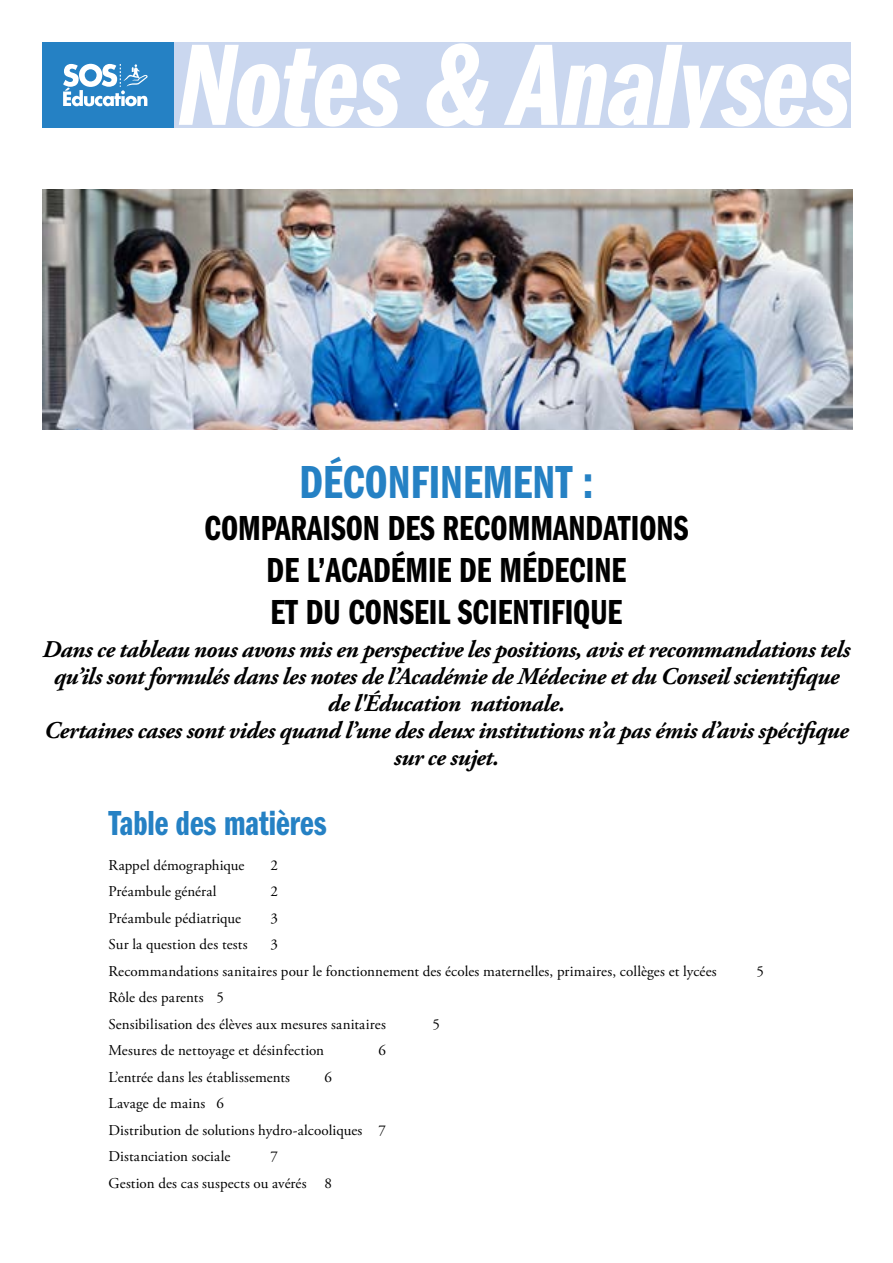
<style>
.page{position:relative;width:893px;height:1263px;background:#fff}
.page>*{position:absolute;margin:0;border:0;box-sizing:border-box;transform-origin:0 0}
.ENTÊTE{font:120px "Franklin Gothic LT Pro Dm Cm It";letter-spacing:-.015em;color:#fff}
.sous_TITRE{font:48px "ITC Franklin Gothic Std Dm Cp";color:#2581c4}
.sous_TITRE-2{font:36px/42px "ITC Franklin Gothic Std Dm Cp";color:#000;text-align:center}
.Titre_1{font:36px "ITC Franklin Gothic Std Dm Cp";color:#2581c4}
.Chapô{font:italic 700 24px/27px "Adobe Garamond Pro";letter-spacing:-.02em;color:#000;text-align:center}
.t1{font:15px "Adobe Garamond Pro";letter-spacing:.01em;color:#000}
</style>
<div class="page">
<div style="left:43px;top:43px;width:131px;height:85px;background:#2581c4"></div>
<svg style="left:63px;top:64px;width:85px;height:42px"></svg>
<div style="left:174px;top:43px;width:676px;height:85px;background:#cad7ef"></div>
<img style="left:43px;top:190px;width:809px;height:239px">
<p class="ENTÊTE" style="left:177px;top:17px;width:674px">Notes &amp; Analyses</p>
<p class="sous_TITRE" style="left:299px;top:455px;width:295px">DÉCONFINEMENT :</p>
<p class="sous_TITRE-2" style="left:204px;top:507px;width:485px">COMPARAISON DES RECOMMANDATIONS<br>DE L’ACADÉMIE DE MÉDECINE</p>
<p class="sous_TITRE-2" style="left:271px;top:591px;width:353px">ET DU CONSEIL SCIENTIFIQUE</p>
<p class="Chapô" style="left:43px;top:637px;width:809px">Dans ce tableau nous avons mis en perspective les positions, avis et recommandations tels qu’ils sont formulés dans les notes de l’Académie de Médecine et du Conseil scientifique de l'Éducation nationale.</p>
<p class="Chapô" style="left:44px;top:718px;width:806px">Certaines cases sont vides quand l’une des deux institutions n’a pas émis d’avis spécifique sur ce sujet.</p>
<p class="Titre_1" style="left:108px;top:803px;width:220px">Table des matières</p>
<p class="t1" style="left:108px;top:856px;width:138px">Rappel démographique</p>
<p class="t1" style="left:270px;top:856px;width:9px">2</p>
<p class="t1" style="left:108px;top:882px;width:110px">Préambule général</p>
<p class="t1" style="left:270px;top:882px;width:9px">2</p>
<p class="t1" style="left:108px;top:909px;width:134px">Préambule pédiatrique</p>
<p class="t1" style="left:270px;top:909px;width:9px">3</p>
<p class="t1" style="left:108px;top:935px;width:141px">Sur la question des tests</p>
<p class="t1" style="left:270px;top:935px;width:9px">3</p>
<p class="t1" style="left:108px;top:962px;width:610px">Recommandations sanitaires pour le fonctionnement des écoles maternelles, primaires, collèges et lycées</p>
<p class="t1" style="left:756px;top:962px;width:9px">5</p>
<p class="t1" style="left:108px;top:988px;width:117px">Rôle des parents 5</p>
<p class="t1" style="left:108px;top:1015px;width:279px">Sensibilisation des élèves aux mesures sanitaires</p>
<p class="t1" style="left:432px;top:1015px;width:9px">5</p>
<p class="t1" style="left:108px;top:1041px;width:217px">Mesures de nettoyage et désinfection</p>
<p class="t1" style="left:378px;top:1041px;width:9px">6</p>
<p class="t1" style="left:108px;top:1068px;width:183px">L’entrée dans les établissements</p>
<p class="t1" style="left:324px;top:1068px;width:9px">6</p>
<p class="t1" style="left:108px;top:1094px;width:117px">Lavage de mains 6</p>
<p class="t1" style="left:108px;top:1121px;width:279px">Distribution de solutions hydro-alcooliques 7</p>
<p class="t1" style="left:108px;top:1147px;width:123px">Distanciation sociale</p>
<p class="t1" style="left:270px;top:1147px;width:9px">7</p>
<p class="t1" style="left:108px;top:1174px;width:225px">Gestion des cas suspects ou avérés 8</p>
</div>
